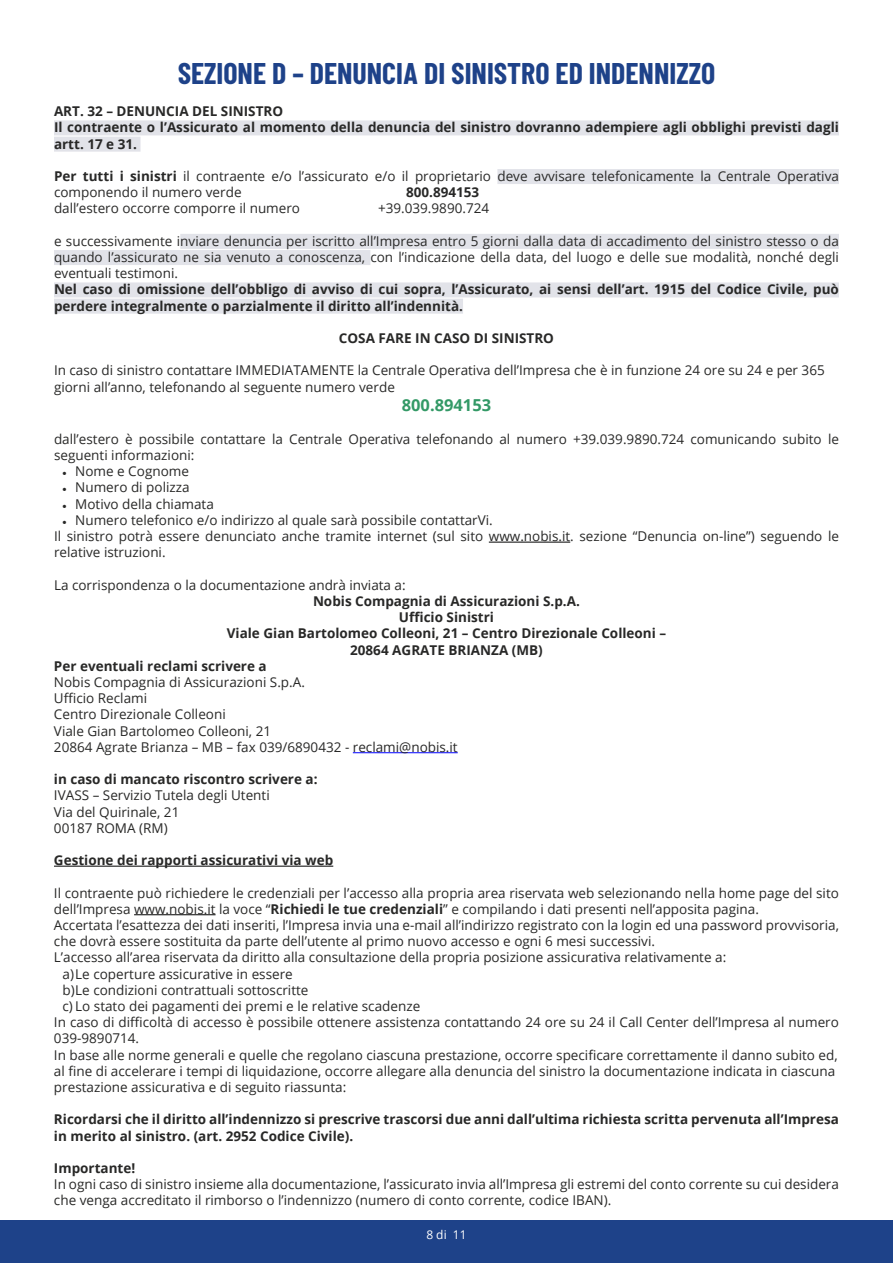
<style>
.page{position:relative;width:893px;height:1263px;background:#fff}
.page>*{position:absolute;margin:0;border:0;box-sizing:border-box;transform-origin:0 0}
.t1{font:700 30px "Barlow Condensed";color:#1e4289}
.t2{font:700 16.5px "Open Sans";color:#396}
.t3{font:13.5px/16.2px "Open Sans";color:#282827}
.t4{font:700 13.5px/16.2px "Open Sans";color:#282827}
.t5{font:12px "Open Sans";color:#fff}
.s1{font-weight:700}
</style>
<div class="page">
<div style="left:0;top:1221px;width:893px;height:42px;background:#1e4289"></div>
<div style="left:54px;top:120px;width:785px;height:15px;background:#e2e3e9"></div>
<div style="left:54px;top:137px;width:87px;height:15px;background:#e2e3e9"></div>
<div style="left:497px;top:169px;width:342px;height:15px;background:#e2e3e9"></div>
<div style="left:180px;top:234px;width:659px;height:15px;background:#e2e3e9"></div>
<div style="left:54px;top:250px;width:316px;height:15px;background:#e2e3e9"></div>
<div style="left:54px;top:282px;width:785px;height:15px;background:#e2e3e9"></div>
<div style="left:54px;top:299px;width:409px;height:15px;background:#e2e3e9"></div>
<hr style="left:489px;top:542px;width:81px;height:1px;background:#000">
<hr style="left:353px;top:752px;width:105px;height:1px;background:#00f">
<hr style="left:54px;top:866px;width:279px;height:1px;background:#000">
<hr style="left:134px;top:914px;width:82px;height:1px;background:#000">
<h1 class="t1" style="left:178px;top:54px;width:539px">SEZIONE D – DENUNCIA DI SINISTRO ED INDENNIZZO</h1>
<p class="t4" style="left:54px;top:103px;width:786px">ART. 32 – DENUNCIA DEL SINISTRO<br>Il contraente o l’Assicurato al momento della denuncia del sinistro dovranno adempiere agli obblighi previsti dagli artt. 17 e 31.</p>
<p class="t3" style="left:54px;top:168px;width:786px"><span class="s1">Per tutti i sinistri</span> il contraente e/o l’assicurato e/o il proprietario deve avvisare telefonicamente la Centrale Operativa componendo il numero verde</p>
<p class="t4" style="left:406px;top:184px;width:75px">800.894153</p>
<p class="t3" style="left:54px;top:200px;width:248px">dall’estero occorre comporre il numero</p>
<p class="t3" style="left:378px;top:200px;width:113px">+39.039.9890.724</p>
<p class="t3" style="left:54px;top:232px;width:786px;text-align:justify">e successivamente inviare denuncia per iscritto all’Impresa entro 5 giorni dalla data di accadimento del sinistro stesso o da quando l’assicurato ne sia venuto a conoscenza, con l’indicazione della data, del luogo e delle sue modalità, nonché degli eventuali testimoni.</p>
<p class="t4" style="left:54px;top:281px;width:786px">Nel caso di omissione dell’obbligo di avviso di cui sopra, l’Assicurato, ai sensi dell’art. 1915 del Codice Civile, può perdere integralmente o parzialmente il diritto all’indennità.</p>
<p class="t4" style="left:339px;top:330px;width:217px">COSA FARE IN CASO DI SINISTRO</p>
<p class="t3" style="left:54px;top:362px;width:772px">In caso di sinistro contattare IMMEDIATAMENTE la Centrale Operativa dell’Impresa che è in funzione 24 ore su 24 e per 365 giorni all’anno, telefonando al seguente numero verde</p>
<p class="t2" style="left:402px;top:394px;width:91px">800.894153</p>
<p class="t3" style="left:54px;top:430px;width:786px">dall’estero è possibile contattare la Centrale Operativa telefonando al numero +39.039.9890.724 comunicando subito le seguenti informazioni:</p>
<p class="t3" style="left:63px;top:463px;width:128px">• Nome e Cognome</p>
<p class="t3" style="left:63px;top:479px;width:129px">• Numero di polizza</p>
<p class="t3" style="left:63px;top:495px;width:153px">• Motivo della chiamata</p>
<p class="t3" style="left:54px;top:511px;width:786px;text-indent:9px">• Numero telefonico e/o indirizzo al quale sarà possibile contattarVi.<br>Il sinistro potrà essere denunciato anche tramite internet (sul sito www.nobis.it. sezione “Denuncia on-line”) seguendo le relative istruzioni.</p>
<p class="t3" style="left:54px;top:576px;width:353px">La corrispondenza o la documentazione andrà inviata a:</p>
<p class="t4" style="left:313px;top:592px;width:268px">Nobis Compagnia di Assicurazioni S.p.A.</p>
<p class="t4" style="left:399px;top:609px;width:97px">Ufficio Sinistri</p>
<p class="t4" style="left:227px;top:625px;width:441px">Viale Gian Bartolomeo Colleoni, 21 – Centro Direzionale Colleoni –</p>
<p class="t4" style="left:350px;top:641px;width:194px">20864 AGRATE BRIANZA (MB)</p>
<p class="t4" style="left:54px;top:657px;width:214px">Per eventuali reclami scrivere a</p>
<p class="t3" style="left:54px;top:673px;width:405px">Nobis Compagnia di Assicurazioni S.p.A.<br>Ufficio Reclami<br>Centro Direzionale Colleoni<br>Viale Gian Bartolomeo Colleoni, 21<br>20864 Agrate Brianza – MB – fax 039/6890432 - reclami@nobis.it</p>
<p class="t4" style="left:54px;top:771px;width:265px">in caso di mancato riscontro scrivere a:</p>
<p class="t3" style="left:54px;top:787px;width:217px">IVASS – Servizio Tutela degli Utenti<br>Via del Quirinale, 21<br>00187 ROMA (RM)</p>
<p class="t4" style="left:54px;top:852px;width:281px">Gestione dei rapporti assicurativi via web</p>
<p class="t3" style="left:54px;top:884px;width:786px">Il contraente può richiedere le credenziali per l’accesso alla propria area riservata web selezionando nella home page del sito</p>
<p class="t3" style="left:54px;top:900px;width:706px">dell’Impresa www.nobis.it la voce “<span class="s1">Richiedi le tue credenziali</span>” e compilando i dati presenti nell’apposita pagina.</p>
<p class="t3" style="left:54px;top:916px;width:786px">Accertata l’esattezza dei dati inseriti, l’Impresa invia una e-mail all’indirizzo registrato con la login ed una password provvisoria,</p>
<p class="t3" style="left:54px;top:933px;width:603px">che dovrà essere sostituita da parte dell’utente al primo nuovo accesso e ogni 6 mesi successivi.</p>
<p class="t3" style="left:54px;top:949px;width:674px">L’accesso all’area riservata da diritto alla consultazione della propria posizione assicurativa relativamente a:</p>
<p class="t3" style="left:62px;top:965px;width:232px">a)Le coperture assicurative in essere</p>
<p class="t3" style="left:62px;top:981px;width:247px">b)Le condizioni contrattuali sottoscritte</p>
<p class="t3" style="left:62px;top:997px;width:359px">c) Lo stato dei pagamenti dei premi e le relative scadenze</p>
<p class="t3" style="left:54px;top:1014px;width:786px">In caso di difficoltà di accesso è possibile ottenere assistenza contattando 24 ore su 24 il Call Center dell’Impresa al numero</p>
<p class="t3" style="left:54px;top:1030px;width:87px">039-9890714.</p>
<p class="t3" style="left:54px;top:1046px;width:785px">In base alle norme generali e quelle che regolano ciascuna prestazione, occorre specificare correttamente il danno subito ed,</p>
<p class="t3" style="left:54px;top:1062px;width:783px">al fine di accelerare i tempi di liquidazione, occorre allegare alla denuncia del sinistro la documentazione indicata in ciascuna</p>
<p class="t3" style="left:54px;top:1078px;width:294px">prestazione assicurativa e di seguito riassunta:</p>
<p class="t4" style="left:54px;top:1111px;width:786px">Ricordarsi che il diritto all’indennizzo si prescrive trascorsi due anni dall’ultima richiesta scritta pervenuta all’Impresa in merito al sinistro. (art. 2952 Codice Civile).</p>
<p class="t4" style="left:54px;top:1159px;width:83px">Importante!</p>
<p class="t3" style="left:54px;top:1176px;width:786px">In ogni caso di sinistro insieme alla documentazione, l’assicurato invia all’Impresa gli estremi del conto corrente su cui desidera che venga accreditato il rimborso o l’indennizzo (numero di conto corrente, codice IBAN).</p>
<p class="t5" style="left:426px;top:1226px;width:42px">8 di 11</p>
</div>
